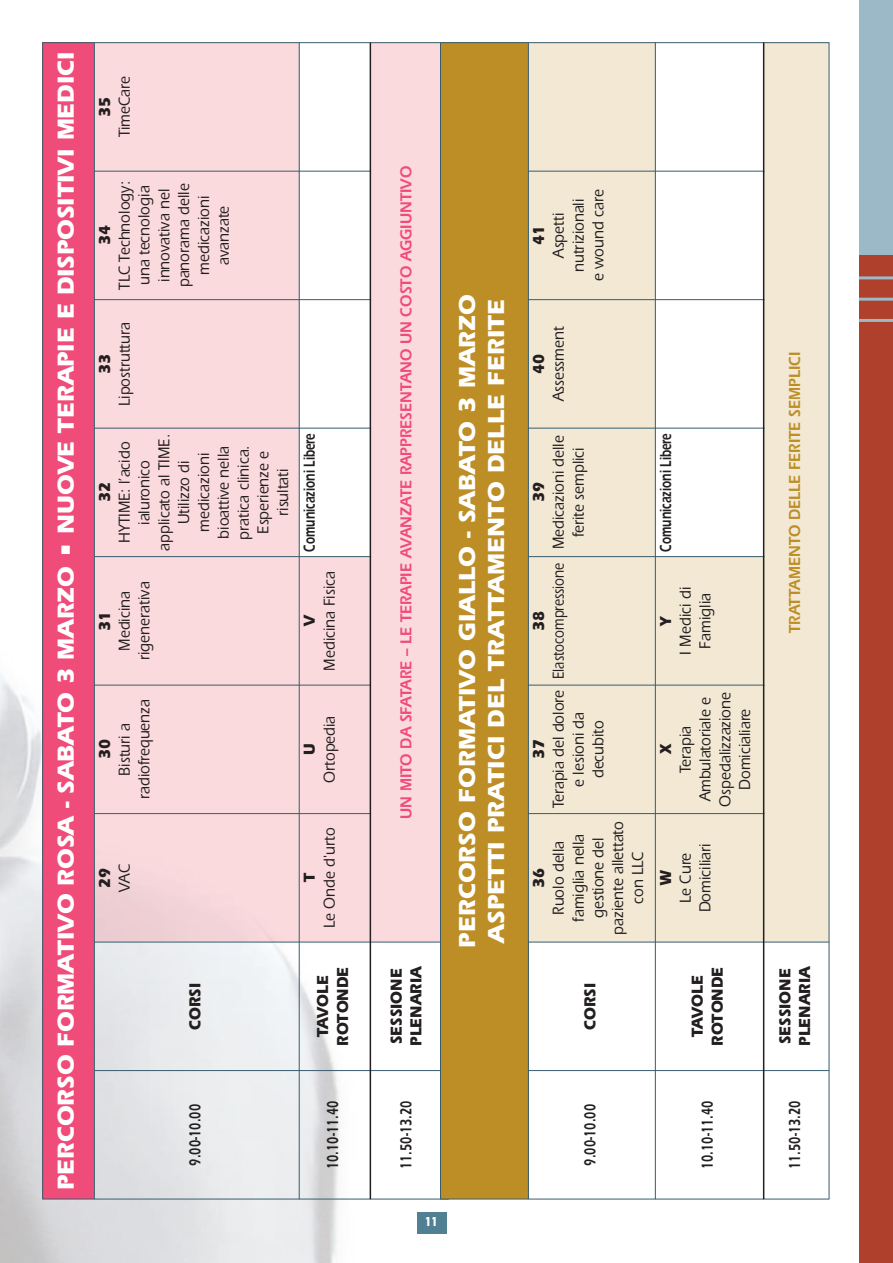
<style>
.page{position:relative;width:893px;height:1263px;background:#fff}
.page>*{position:absolute;margin:0;border:0;box-sizing:border-box;transform-origin:0 0}
.t1{font:700 24px/28.8px "Itc Eras";letter-spacing:-.005em;color:#fff}
.t2{font:500 16.5px/19.8px "Itc Eras";color:#231f20;text-align:center;scale:.9 1}
.t3{font:600 16.5px "Itc Eras";color:#231f20;scale:.7 1}
.t4{font:700 16.5px/19.8px "Itc Eras";color:#231f20;text-align:center;scale:.9 1}
.t5{font:600 16.5px "Itc Eras";color:#f04c79;scale:.9 1}
.t6{font:600 16.5px "Itc Eras";color:#bd8e26;scale:.9 1}
.t7{font:500 16.5px "Itc Eras";color:#231f20;scale:.81 1}
.t8{font:600 13.5px "Itc Eras";color:#fff}
</style>
<div class="page">
<img style="left:0;top:42px;width:830px;height:1221px">
<div style="left:859px;top:0;width:34px;height:1263px;background:#af402b"></div>
<div style="left:859px;top:0;width:34px;height:255px;background:#9cb9c7"></div>
<hr style="left:859px;top:276px;width:34px;height:3px;background:#9cb9c7">
<hr style="left:859px;top:298px;width:34px;height:3px;background:#9cb9c7">
<hr style="left:859px;top:319px;width:34px;height:3px;background:#9cb9c7">
<div style="left:417px;top:1212px;width:29px;height:22px;background:#518093"></div>
<div style="left:43px;top:43px;width:51px;height:1156px;background:#f04c79"></div>
<div style="left:95px;top:43px;width:204px;height:899px;background:#fbdadd"></div>
<div style="left:300px;top:557px;width:70px;height:385px;background:#fbdadd"></div>
<div style="left:371px;top:43px;width:69px;height:899px;background:#fbdadd"></div>
<hr style="left:43px;top:1199px;width:405px;height:1px;background:#375d6e">
<hr style="left:94px;top:1070px;width:354px;height:1px;background:#375d6e">
<hr style="left:94px;top:942px;width:354px;height:1px;background:#375d6e">
<hr style="left:94px;top:813px;width:277px;height:1px;background:#375d6e">
<hr style="left:94px;top:685px;width:277px;height:1px;background:#375d6e">
<hr style="left:94px;top:556px;width:277px;height:1px;background:#375d6e">
<hr style="left:94px;top:428px;width:277px;height:1px;background:#375d6e">
<hr style="left:94px;top:299px;width:277px;height:1px;background:#375d6e">
<hr style="left:94px;top:171px;width:277px;height:1px;background:#375d6e">
<hr style="left:43px;top:42px;width:405px;height:1px;background:#375d6e">
<hr style="left:42px;top:43px;width:1px;height:1156px;background:#375d6e">
<hr style="left:94px;top:43px;width:1px;height:1156px;background:#375d6e">
<hr style="left:299px;top:43px;width:1px;height:1156px;background:#375d6e">
<hr style="left:370px;top:43px;width:1px;height:1156px;background:#231f20">
<div style="left:440px;top:43px;width:88px;height:1156px;background:#bd8e26"></div>
<div style="left:529px;top:43px;width:126px;height:899px;background:#f2e8d4"></div>
<div style="left:656px;top:557px;width:107px;height:385px;background:#f2e8d4"></div>
<div style="left:764px;top:43px;width:65px;height:899px;background:#f2e8d4"></div>
<hr style="left:440px;top:1199px;width:389px;height:1px;background:#375d6e">
<hr style="left:528px;top:1070px;width:301px;height:1px;background:#375d6e">
<hr style="left:528px;top:942px;width:301px;height:1px;background:#375d6e">
<hr style="left:528px;top:813px;width:236px;height:1px;background:#375d6e">
<hr style="left:528px;top:685px;width:236px;height:1px;background:#375d6e">
<hr style="left:528px;top:556px;width:236px;height:1px;background:#375d6e">
<hr style="left:528px;top:428px;width:236px;height:1px;background:#375d6e">
<hr style="left:528px;top:299px;width:236px;height:1px;background:#375d6e">
<hr style="left:528px;top:171px;width:236px;height:1px;background:#375d6e">
<hr style="left:440px;top:42px;width:389px;height:1px;background:#375d6e">
<hr style="left:440px;top:43px;width:1px;height:1156px;background:#375d6e">
<hr style="left:528px;top:43px;width:1px;height:1156px;background:#375d6e">
<hr style="left:655px;top:43px;width:1px;height:1156px;background:#375d6e">
<hr style="left:763px;top:43px;width:1px;height:1156px;background:#231f20">
<hr style="left:829px;top:43px;width:1px;height:1156px;background:#375d6e">
<h1 class="t1" style="left:54px;top:1190px;width:1140px;rotate:-90deg">PERCORSO FORMATIVO ROSA - SABATO 3 MARZO • NUOVE TERAPIE E DISPOSITIVI MEDICI</h1>
<p class="t4" style="left:96px;top:117px;width:24px;rotate:-90deg">35</p>
<p class="t2" style="left:116px;top:137px;width:69px;rotate:-90deg">TimeCare</p>
<p class="t4" style="left:96px;top:245px;width:24px;rotate:-90deg">34</p>
<p class="t2" style="left:116px;top:290px;width:122px;rotate:-90deg">TLC Technology: una tecnologia innovativa nel panorama delle medicazioni avanzate</p>
<p class="t4" style="left:96px;top:374px;width:24px;rotate:-90deg">33</p>
<p class="t2" style="left:116px;top:406px;width:95px;rotate:-90deg">Lipostruttura</p>
<p class="t4" style="left:96px;top:502px;width:24px;rotate:-90deg">32</p>
<p class="t2" style="left:116px;top:551px;width:131px;rotate:-90deg">HYTIME: l’acido ialuronico applicato al TIME.<br>Utilizzo di medicazioni bioattive nella pratica clinica.<br>Esperienze e risultati</p>
<p class="t4" style="left:96px;top:631px;width:24px;rotate:-90deg">31</p>
<p class="t2" style="left:116px;top:660px;width:89px;rotate:-90deg">Medicina rigenerativa</p>
<p class="t4" style="left:96px;top:759px;width:24px;rotate:-90deg">30</p>
<p class="t2" style="left:116px;top:799px;width:112px;rotate:-90deg">Bisturi a radiofrequenza</p>
<p class="t4" style="left:96px;top:888px;width:24px;rotate:-90deg">29</p>
<p class="t2" style="left:116px;top:891px;width:32px;rotate:-90deg">VAC</p>
<p class="t3" style="left:304px;top:552px;width:171px;rotate:-90deg">Comunicazioni Libere</p>
<p class="t4" style="left:301px;top:626px;width:15px;rotate:-90deg">V</p>
<p class="t2" style="left:321px;top:670px;width:112px;rotate:-90deg">Medicina Fisica</p>
<p class="t4" style="left:301px;top:755px;width:15px;rotate:-90deg">U</p>
<p class="t2" style="left:321px;top:783px;width:76px;rotate:-90deg">Ortopedia</p>
<p class="t4" style="left:301px;top:882px;width:12px;rotate:-90deg">T</p>
<p class="t2" style="left:321px;top:928px;width:113px;rotate:-90deg">Le Onde d'urto</p>
<p class="t4" style="left:187px;top:1030px;width:54px;rotate:-90deg">CORSI</p>
<p class="t4" style="left:315px;top:1046px;width:89px;rotate:-90deg">TAVOLE<br>ROTONDE</p>
<p class="t3" style="left:189px;top:1165px;width:89px;rotate:-90deg">9.00-10.00</p>
<p class="t3" style="left:327px;top:1169px;width:100px;rotate:-90deg">10.10-11.40</p>
<p class="t5" style="left:401px;top:819px;width:727px;rotate:-90deg">UN MITO DA SFATARE – LE TERAPIE AVANZATE RAPPRESENTANO UN COSTO AGGIUNTIVO</p>
<p class="t4" style="left:388px;top:1046px;width:91px;text-align:left;rotate:-90deg">SESSIONE<br>PLENARIA</p>
<p class="t3" style="left:401px;top:1169px;width:100px;rotate:-90deg">11.50-13.20</p>
<p class="t8" style="left:424px;top:1217px;width:17px">11</p>
<h1 class="t1" style="left:455px;top:948px;width:655px;rotate:-90deg">PERCORSO FORMATIVO GIALLO - SABATO 3 MARZO<br>ASPETTI PRATICI DEL TRATTAMENTO DELLE FERITE</h1>
<p class="t4" style="left:530px;top:245px;width:24px;rotate:-90deg">41</p>
<p class="t2" style="left:550px;top:281px;width:103px;rotate:-90deg">Aspetti nutrizionali<br>e wound care</p>
<p class="t4" style="left:530px;top:374px;width:24px;rotate:-90deg">40</p>
<p class="t2" style="left:550px;top:401px;width:85px;rotate:-90deg">Assessment</p>
<p class="t4" style="left:530px;top:502px;width:24px;rotate:-90deg">39</p>
<p class="t4" style="left:530px;top:631px;width:24px;rotate:-90deg">38</p>
<p class="t4" style="left:530px;top:759px;width:24px;rotate:-90deg">37</p>
<p class="t4" style="left:530px;top:888px;width:24px;rotate:-90deg">36</p>
<p class="t2" style="left:550px;top:549px;width:128px;rotate:-90deg">Medicazioni delle ferite semplici</p>
<p class="t7" style="left:553px;top:679px;width:145px;rotate:-90deg">Elastocompressione</p>
<p class="t2" style="left:550px;top:808px;width:133px;rotate:-90deg">Terapia del dolore e lesioni da decubito</p>
<p class="t2" style="left:550px;top:934px;width:128px;rotate:-90deg">Ruolo della famiglia nella gestione del paziente allettato con LLC</p>
<p class="t4" style="left:582px;top:1030px;width:54px;rotate:-90deg">CORSI</p>
<p class="t3" style="left:660px;top:552px;width:171px;rotate:-90deg">Comunicazioni Libere</p>
<p class="t4" style="left:657px;top:626px;width:13px;rotate:-90deg">Y</p>
<p class="t2" style="left:677px;top:655px;width:77px;rotate:-90deg">I Medici di<br>Famiglia</p>
<p class="t4" style="left:657px;top:754px;width:13px;rotate:-90deg">X</p>
<p class="t2" style="left:677px;top:806px;width:129px;rotate:-90deg">Terapia<br>Ambulatoriale e<br>Ospedalizzazione<br>Domicialiare</p>
<p class="t4" style="left:657px;top:885px;width:19px;rotate:-90deg">W</p>
<p class="t2" style="left:677px;top:912px;width:78px;rotate:-90deg">Le Cure<br>Domiciliari</p>
<p class="t4" style="left:689px;top:1046px;width:89px;rotate:-90deg">TAVOLE<br>ROTONDE</p>
<p class="t3" style="left:584px;top:1165px;width:89px;rotate:-90deg">9.00-10.00</p>
<p class="t3" style="left:702px;top:1169px;width:100px;rotate:-90deg">10.10-11.40</p>
<p class="t6" style="left:789px;top:633px;width:314px;rotate:-90deg">TRATTAMENTO DELLE FERITE SEMPLICI</p>
<p class="t4" style="left:777px;top:1046px;width:91px;text-align:left;rotate:-90deg">SESSIONE<br>PLENARIA</p>
<p class="t3" style="left:789px;top:1169px;width:100px;rotate:-90deg">11.50-13.20</p>
</div>
